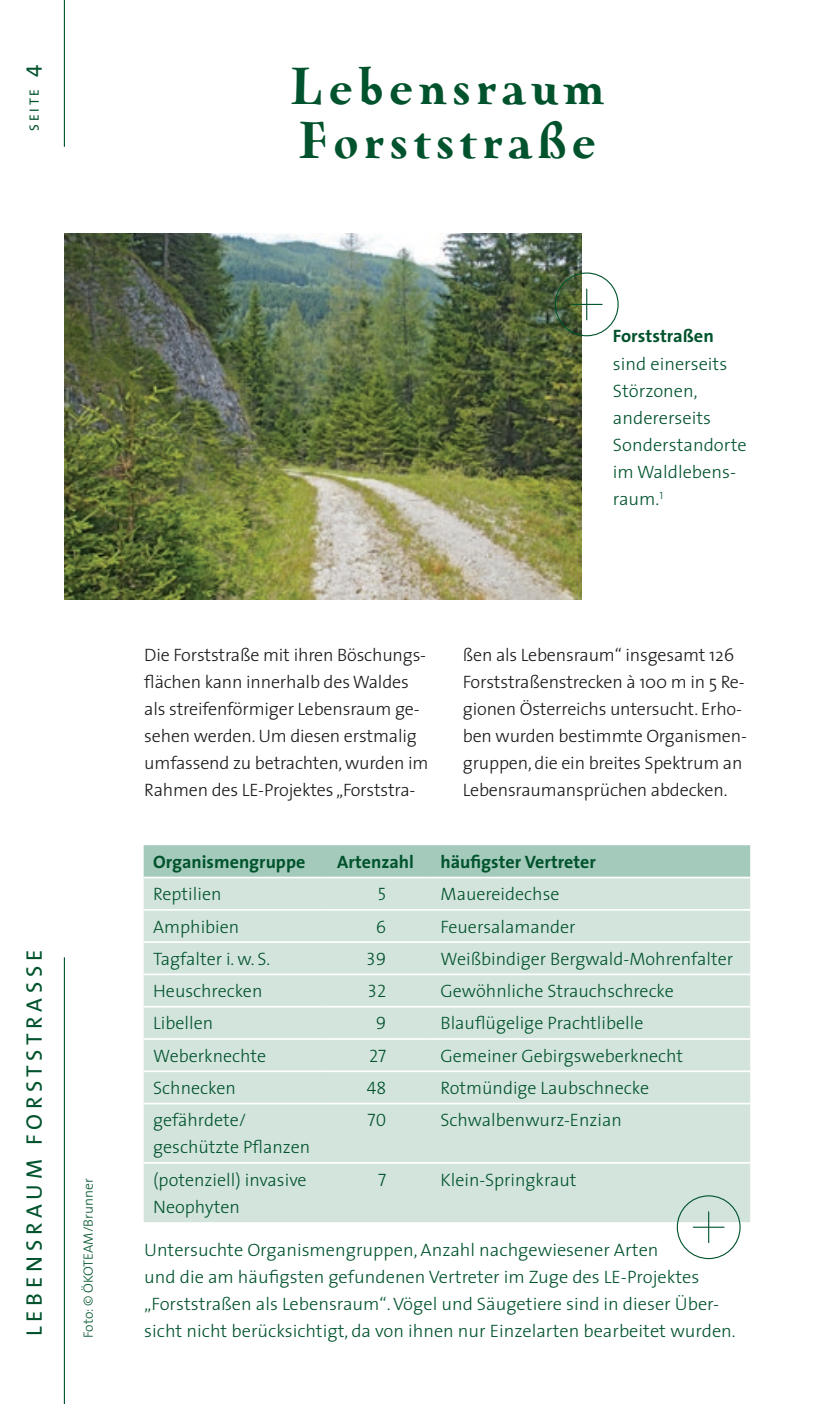
<style>
.page{position:relative;width:830px;height:1404px;background:#fff}
.page>*{position:absolute;margin:0;border:0;box-sizing:border-box;transform-origin:0 0}
.t1{font:900 49.5px/54px "Oneleigh OTW03";letter-spacing:.1em;color:#00532c}
.t2{font:22.5px "The Sans CV Caps";letter-spacing:.21em;color:#00532c}
.t3{font:18px/27px "The Sans CV Light";color:#00532c}
.t4{font:18px/27px "The Sans CV Light";letter-spacing:-.01em;color:#181817}
.t5{font:18px "The Sans CV Bold";color:#00532c}
.t6{font:18px "The Sans CV Light Caps";color:#00532c}
.t7{font:13.5px "The Sans CV Light";color:#00532c}
.t8{font:13.5px "The Sans CV Caps";letter-spacing:.21em;color:#00532c}
.s1{font-size:22.5px}
</style>
<div class="page">
<hr style="left:64px;top:957px;width:1px;height:446px;background:#00532c">
<hr style="left:64px;top:0;width:1px;height:147px;background:#00532c">
<div style="left:144px;top:845px;width:605px;height:31px;background:#a4cabc"></div>
<div style="left:144px;top:878px;width:605px;height:343px;background:#d3e4dd"></div>
<hr style="left:144px;top:908px;width:183px;height:2px;background:#fff">
<hr style="left:327px;top:908px;width:104px;height:2px;background:#fff">
<hr style="left:431px;top:908px;width:318px;height:2px;background:#fff">
<hr style="left:144px;top:941px;width:183px;height:1px;background:#fff">
<hr style="left:327px;top:941px;width:104px;height:1px;background:#fff">
<hr style="left:431px;top:941px;width:318px;height:1px;background:#fff">
<hr style="left:144px;top:973px;width:183px;height:2px;background:#fff">
<hr style="left:327px;top:973px;width:104px;height:2px;background:#fff">
<hr style="left:431px;top:973px;width:318px;height:2px;background:#fff">
<hr style="left:144px;top:1005px;width:183px;height:2px;background:#fff">
<hr style="left:327px;top:1005px;width:104px;height:2px;background:#fff">
<hr style="left:431px;top:1005px;width:318px;height:2px;background:#fff">
<hr style="left:144px;top:1038px;width:183px;height:1px;background:#fff">
<hr style="left:327px;top:1038px;width:104px;height:1px;background:#fff">
<hr style="left:431px;top:1038px;width:318px;height:1px;background:#fff">
<hr style="left:144px;top:1070px;width:183px;height:1px;background:#fff">
<hr style="left:327px;top:1070px;width:104px;height:1px;background:#fff">
<hr style="left:431px;top:1070px;width:318px;height:1px;background:#fff">
<hr style="left:144px;top:1102px;width:183px;height:2px;background:#fff">
<hr style="left:327px;top:1102px;width:104px;height:2px;background:#fff">
<hr style="left:431px;top:1102px;width:318px;height:2px;background:#fff">
<hr style="left:144px;top:1161px;width:183px;height:2px;background:#fff">
<hr style="left:327px;top:1161px;width:104px;height:2px;background:#fff">
<hr style="left:431px;top:1161px;width:318px;height:2px;background:#fff">
<div style="left:676px;top:1195px;width:64px;height:63px;border:1px solid #00532c;border-radius:50%"></div>
<hr style="left:693px;top:1226px;width:30px;height:1px;background:#00532c">
<hr style="left:707px;top:1211px;width:2px;height:31px;background:#00532c">
<img style="left:64px;top:234px;width:517px;height:366px">
<div style="left:554px;top:272px;width:64px;height:64px;border:1px solid #00532c;border-radius:50%"></div>
<hr style="left:571px;top:304px;width:31px;height:1px;background:#00532c">
<hr style="left:586px;top:289px;width:1px;height:31px;background:#00532c">
<p class="t8" style="left:23px;top:131px;width:68px;rotate:-90deg">SEite <span class="s1">4</span></p>
<h1 class="t1" style="left:289px;top:59px;width:317px">Lebensraum<br>Forststraße</h1>
<p class="t5" style="left:612px;top:321px;width:102px">Forststraßen</p>
<p class="t3" style="left:612px;top:349px;width:135px">sind einerseits<br>Störzonen, andererseits<br>Sonderstandorte im Waldlebens&shy;raum.<sup>1</sup></p>
<p class="t2" style="left:16px;top:1335px;width:384px;rotate:-90deg">le be nsraum forststraSSe</p>
<p class="t7" style="left:77px;top:1337px;width:161px;rotate:-90deg">Foto: © ÖKOTEAM/Brunner</p>
<p class="t4" style="left:144px;top:641px;width:285px">Die Forststraße mit ihren Böschungs-- flächen kann innerhalb des Waldes als streifenförmiger Lebensraum ge&shy;sehen werden. Um diesen erstmalig umfassend zu betrachten, wurden im Rahmen des LE-Projektes „Forststra-</p>
<p class="t4" style="left:462px;top:641px;width:285px">ßen als Lebensraum“ insgesamt 126<br>Forststraßenstrecken à 100 m in 5 Re&shy;gionen Österreichs untersucht. Erho&shy;ben wurden bestimmte Organismen&shy;gruppen, die ein breites Spektrum an Lebensraumansprüchen abdecken.</p>
<p class="t5" style="left:153px;top:846px;width:154px">Organismengruppe</p>
<p class="t5" style="left:337px;top:846px;width:78px">Artenzahl</p>
<p class="t5" style="left:440px;top:846px;width:157px">häufigster Vertreter</p>
<p class="t3" style="left:153px;top:880px;width:70px">Reptilien</p>
<p class="t6" style="left:378px;top:879px;width:10px">5</p>
<p class="t3" style="left:440px;top:880px;width:120px">Mauereidechse</p>
<p class="t3" style="left:153px;top:912px;width:88px">Amphibien</p>
<p class="t6" style="left:376px;top:911px;width:12px">6</p>
<p class="t3" style="left:440px;top:912px;width:137px">Feuersalamander</p>
<p class="t3" style="left:153px;top:944px;width:118px">Tagfalter i. w. S.</p>
<p class="t6" style="left:366px;top:943px;width:21px">39</p>
<p class="t3" style="left:440px;top:944px;width:294px">Weißbindiger Bergwald-Mohrenfalter</p>
<p class="t3" style="left:153px;top:976px;width:111px">Heuschrecken</p>
<p class="t6" style="left:368px;top:976px;width:20px">32</p>
<p class="t3" style="left:440px;top:976px;width:235px">Gewöhnliche Strauchschrecke</p>
<p class="t3" style="left:153px;top:1009px;width:61px">Libellen</p>
<p class="t6" style="left:375px;top:1008px;width:12px">9</p>
<p class="t3" style="left:440px;top:1009px;width:204px">Blauflügelige Prachtlibelle</p>
<p class="t3" style="left:153px;top:1041px;width:114px">Weberknechte</p>
<p class="t6" style="left:369px;top:1040px;width:19px">27</p>
<p class="t3" style="left:440px;top:1041px;width:244px">Gemeiner Gebirgsweberknecht</p>
<p class="t3" style="left:153px;top:1073px;width:84px">Schnecken</p>
<p class="t6" style="left:366px;top:1072px;width:21px">48</p>
<p class="t3" style="left:440px;top:1073px;width:210px">Rotmündige Laubschnecke</p>
<p class="t3" style="left:153px;top:1105px;width:158px">gefährdete/ geschützte Pflanzen</p>
<p class="t6" style="left:367px;top:1105px;width:20px">70</p>
<p class="t3" style="left:440px;top:1105px;width:183px">Schwalbenwurz-Enzian</p>
<p class="t3" style="left:153px;top:1165px;width:155px">(potenziell) invasive<br>Neophyten</p>
<p class="t6" style="left:378px;top:1164px;width:10px">7</p>
<p class="t3" style="left:440px;top:1165px;width:137px">Klein-Springkraut</p>
<p class="t3" style="left:144px;top:1235px;width:592px">Untersuchte Organismengruppen, Anzahl nachgewiesener Arten<br>und die am häufigsten gefundenen Vertreter im Zuge des LE-Projektes „Forststraßen als Lebensraum“. Vögel und Säugetiere sind in dieser Über&shy;sicht nicht berücksichtigt, da von ihnen nur Einzelarten bearbeitet wurden.</p>
</div>
